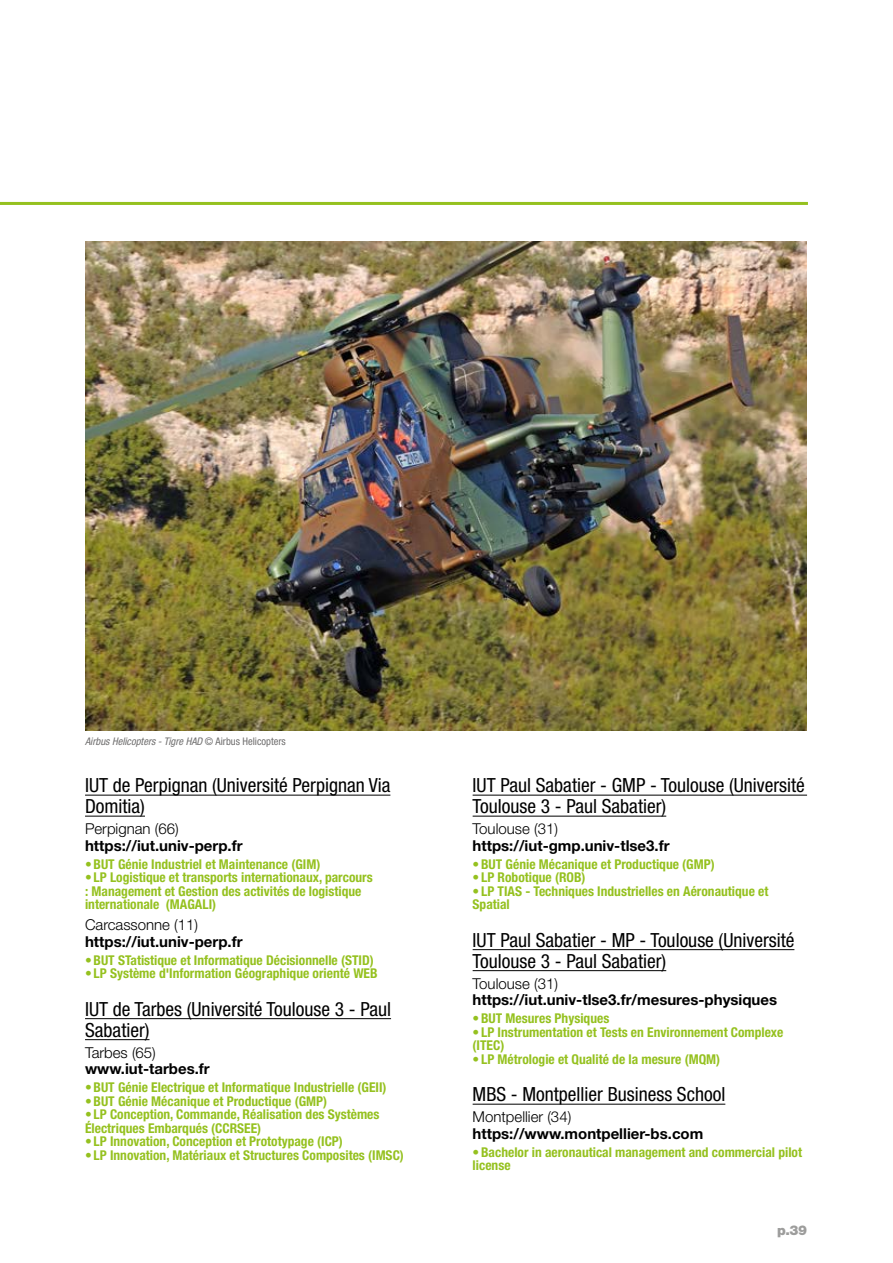
<style>
.page{position:relative;width:893px;height:1263px;background:#fff}
.page>*{position:absolute;margin:0;border:0;box-sizing:border-box;transform-origin:0 0}
.t1{font:condensed 19.5px/21px "Helvetica Neue LT Std";color:#000}
.t2{font:700 15px "Helvetica Neue LT Std";color:#000}
.t3{font:300 15px "Helvetica Neue LT Std";color:#000}
.t4{font:700 condensed 13.5px/13.5px "Helvetica Neue LT Std";color:#95c11f}
.t5{font:900 13.5px "Helvetica Neue LT Std";color:#9d9d9c}
.t6{font:italic condensed 10.5px "Helvetica Neue LT Std";color:#706f6f}
.s1{font-style:normal}
</style>
<div class="page">
<hr style="left:85px;top:795px;width:305px;height:1px;background:#000">
<hr style="left:85px;top:816px;width:60px;height:1px;background:#000">
<hr style="left:85px;top:1018px;width:306px;height:1px;background:#000">
<hr style="left:85px;top:1039px;width:64px;height:1px;background:#000">
<hr style="left:473px;top:795px;width:334px;height:1px;background:#000">
<hr style="left:473px;top:816px;width:193px;height:1px;background:#000">
<hr style="left:473px;top:949px;width:321px;height:1px;background:#000">
<hr style="left:473px;top:970px;width:193px;height:1px;background:#000">
<hr style="left:473px;top:1104px;width:252px;height:1px;background:#000">
<hr style="left:0;top:202px;width:808px;height:3px;background:#95c11f">
<img style="left:85px;top:241px;width:721px;height:489px">
<p class="t6" style="left:85px;top:735px;width:202px">Airbus Helicopters - Tigre HAD <span class="s1">© Airbus Helicopters</span></p>
<h1 class="t1" style="left:85px;top:775px;width:307px">IUT de Perpignan (Université Perpignan Via<br>Domitia)</h1>
<p class="t3" style="left:85px;top:820px;width:95px">Perpignan (66)</p>
<p class="t2" style="left:85px;top:836px;width:159px">https://iut.univ-perp.fr</p>
<p class="t4" style="left:85px;top:857px;width:237px">•BUT Génie Industriel et Maintenance (GIM)</p>
<p class="t4" style="left:85px;top:870px;width:289px">• LP Logistique et transports internationaux, parcours : Management et Gestion des activités de logistique internationale (MAGALI)</p>
<p class="t3" style="left:85px;top:916px;width:115px">Carcassonne (11)</p>
<p class="t2" style="left:85px;top:932px;width:159px">https://iut.univ-perp.fr</p>
<p class="t4" style="left:85px;top:953px;width:290px">•BUT STatistique et Informatique Décisionnelle (STID)</p>
<p class="t4" style="left:85px;top:966px;width:294px">• LP Système d'Information Géographique orienté WEB</p>
<h1 class="t1" style="left:85px;top:998px;width:308px">IUT de Tarbes (Université Toulouse 3 - Paul<br>Sabatier)</h1>
<p class="t3" style="left:85px;top:1043px;width:72px">Tarbes (65)</p>
<p class="t2" style="left:85px;top:1059px;width:126px">www.iut-tarbes.fr</p>
<p class="t4" style="left:85px;top:1080px;width:303px">•BUT Génie Electrique et Informatique Industrielle (GEII)</p>
<p class="t4" style="left:85px;top:1094px;width:244px">•BUT Génie Mécanique et Productique (GMP)</p>
<p class="t4" style="left:85px;top:1107px;width:296px">• LP Conception, Commande, Réalisation des Systèmes<br>Électriques Embarqués (CCRSEE)</p>
<p class="t4" style="left:85px;top:1134px;width:259px">• LP Innovation, Conception et Prototypage (ICP)</p>
<p class="t4" style="left:85px;top:1148px;width:320px">• LP Innovation, Matériaux et Structures Composites (IMSC)</p>
<h1 class="t1" style="left:473px;top:775px;width:334px">IUT Paul Sabatier - GMP - Toulouse (Université<br>Toulouse 3 - Paul Sabatier)</h1>
<p class="t3" style="left:473px;top:820px;width:87px">Toulouse (31)</p>
<p class="t2" style="left:473px;top:836px;width:198px">https://iut-gmp.univ-tlse3.fr</p>
<p class="t4" style="left:473px;top:857px;width:244px">•BUT Génie Mécanique et Productique (GMP)</p>
<p class="t4" style="left:473px;top:870px;width:114px">• LP Robotique (ROB)</p>
<p class="t4" style="left:473px;top:884px;width:297px">• LP TIAS - Techniques Industrielles en Aéronautique et<br>Spatial</p>
<h1 class="t1" style="left:473px;top:929px;width:323px">IUT Paul Sabatier - MP - Toulouse (Université<br>Toulouse 3 - Paul Sabatier)</h1>
<p class="t3" style="left:473px;top:974px;width:87px">Toulouse (31)</p>
<p class="t2" style="left:473px;top:990px;width:306px">https://iut.univ-tlse3.fr/mesures-physiques</p>
<p class="t4" style="left:473px;top:1011px;width:138px">•BUT Mesures Physiques</p>
<p class="t4" style="left:473px;top:1025px;width:312px">• LP Instrumentation et Tests en Environnement Complexe (ITEC)</p>
<p class="t4" style="left:473px;top:1052px;width:249px">• LP Métrologie et Qualité de la mesure (MQM)</p>
<h1 class="t1" style="left:473px;top:1084px;width:254px">MBS - Montpellier Business School</h1>
<p class="t3" style="left:473px;top:1108px;width:100px">Montpellier (34)</p>
<p class="t2" style="left:473px;top:1124px;width:232px">https://www.montpellier-bs.com</p>
<p class="t4" style="left:473px;top:1145px;width:331px">•Bachelor in aeronautical management and commercial pilot license</p>
<p class="t5" style="left:777px;top:1222px;width:32px">p.39</p>
</div>
